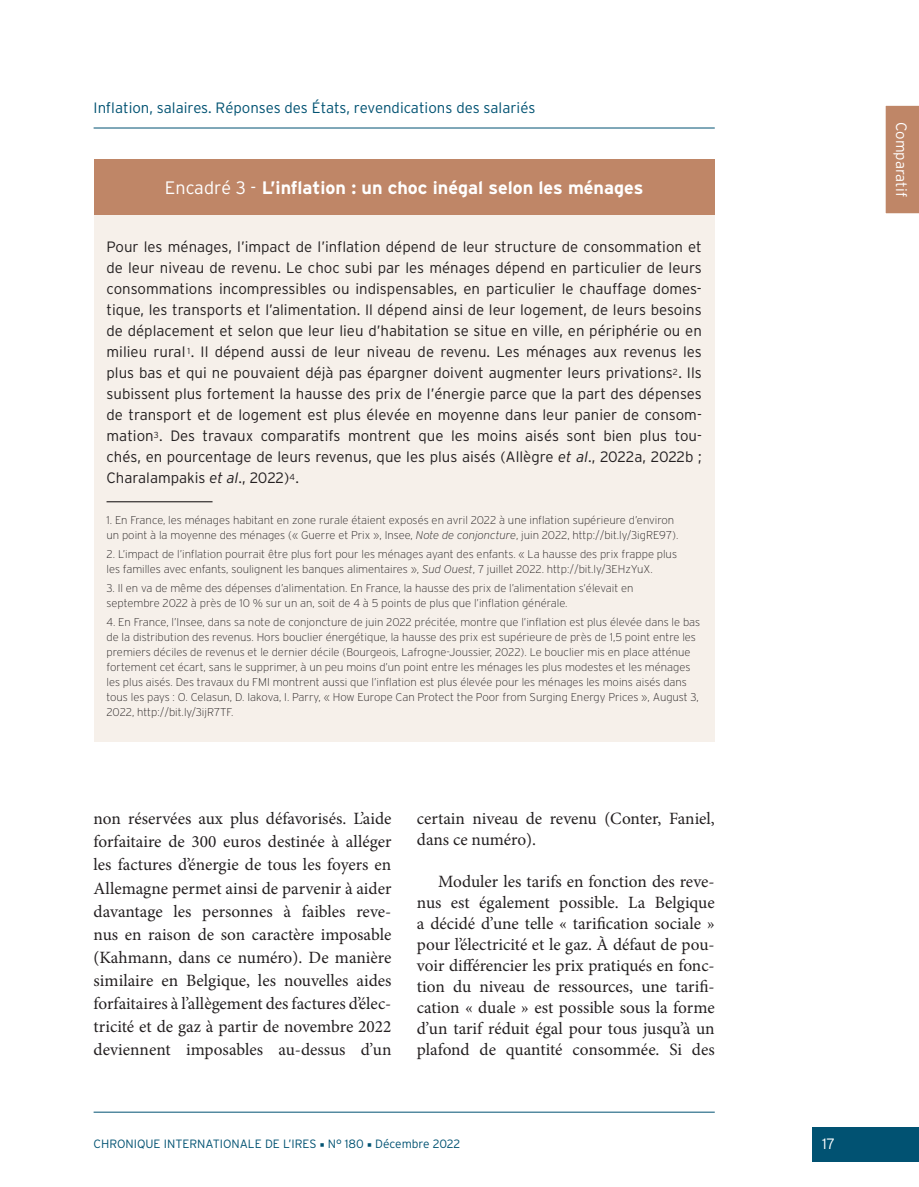
<style>
.page{position:relative;width:919px;height:1187px;background:#fff}
.page>*{position:absolute;margin:0;border:0;box-sizing:border-box;transform-origin:0 0}
.t1{font:700 18px "Interstate";color:#fff}
.t2{font:17.25px/23.1px "Minion Pro";color:#231f20;text-align:justify}
.t3{font:300 15px/21px "Interstate";color:#231f20;text-align:justify}
.t4{font:300 15px "Interstate";color:#015272}
.t5{font:300 15px "Interstate";color:#fff}
.t6{font:300 12px "Interstate";color:#015272}
.t7{font:200 11.25px/15px "Interstate";color:#231f20}
.s1{font-weight:300}
.s2{font-style:italic}
.s3{font-family:"Minion Pro";font-weight:400}
</style>
<div class="page">
<div style="left:812px;top:1127px;width:106px;height:34px;background:#015272"></div>
<hr style="left:94px;top:128px;width:620px;height:1px;background:#015272">
<hr style="left:94px;top:1111px;width:620px;height:1px;background:#015272">
<div style="left:885px;top:105px;width:33px;height:109px;background:#bf8667"></div>
<div style="left:94px;top:159px;width:620px;height:56px;background:#bf8667"></div>
<div style="left:94px;top:215px;width:620px;height:526px;background:#f6f0ea"></div>
<hr style="left:106px;top:501px;width:106px;height:1px;background:#231f20">
<h3 class="t4" style="left:94px;top:99px;width:443px">Inflation, salaires. Réponses des États, revendications des salariés</h3>
<h1 class="t1" style="left:165px;top:178px;width:480px"><span class="s1">Encadré 3 -</span> L’inflation : un choc inégal selon les ménages</h1>
<p class="t3" style="left:106px;top:236px;width:596px">Pour les ménages, l’impact de l’inflation dépend de leur structure de consommation et de leur niveau de revenu. Le choc subi par les ménages dépend en particulier de leurs consommations incompressibles ou indispensables, en particulier le chauffage domes&shy;tique, les transports et l’alimentation. Il dépend ainsi de leur logement, de leurs besoins de déplacement et selon que leur lieu d’habitation se situe en ville, en périphérie ou en milieu rural <sup>1</sup>. Il dépend aussi de leur niveau de revenu. Les ménages aux revenus les plus bas et qui ne pouvaient déjà pas épargner doivent augmenter leurs privations<sup>2</sup>. Ils subissent plus fortement la hausse des prix de l’énergie parce que la part des dépenses de transport et de logement est plus élevée en moyenne dans leur panier de consom&shy;mation<sup>3</sup>. Des travaux comparatifs montrent que les moins aisés sont bien plus tou&shy;chés, en pourcentage de leurs revenus, que les plus aisés (Allègre <span class="s2">et al</span>., 2022a, 2022b ; Charalampakis <span class="s2">et al</span>., 2022)<sup>4</sup>.</p>
<p class="t7" style="left:106px;top:512px;width:573px">1. En France, les ménages habitant en zone rurale étaient exposés en avril 2022 à une inflation supérieure d’environ un point à la moyenne des ménages (« Guerre et Prix », Insee, <span class="s2">Note de conjoncture</span>, juin 2022, http://bit.ly/3igRE97).</p>
<p class="t7" style="left:106px;top:546px;width:572px">2. L’impact de l’inflation pourrait être plus fort pour les ménages ayant des enfants. « La hausse des prix frappe plus les familles avec enfants, soulignent les banques alimentaires », <span class="s2">Sud Ouest</span>, 7 juillet 2022. http://bit.ly/3EHzYuX.</p>
<p class="t7" style="left:106px;top:580px;width:528px">3. Il en va de même des dépenses d’alimentation. En France, la hausse des prix de l’alimentation s’élevait en septembre 2022 à près de 10 % sur un an, soit de 4 à 5 points de plus que l’inflation générale.</p>
<p class="t7" style="left:106px;top:615px;width:595px">4. En France, l’Insee, dans sa note de conjoncture de juin 2022 précitée, montre que l’inflation est plus élevée dans le bas de la distribution des revenus. Hors bouclier énergétique, la hausse des prix est supérieure de près de 1,5 point entre les premiers déciles de revenus et le dernier décile (Bourgeois, Lafrogne-Joussier, 2022). Le bouclier mis en place atténue fortement cet écart, sans le supprimer, à un peu moins d’un point entre les ménages les plus modestes et les ménages les plus aisés. Des travaux du FMI montrent aussi que l’inflation est plus élevée pour les ménages les moins aisés dans tous les pays : O. Celasun, D. Iakova, I. Parry, « How Europe Can Protect the Poor from Surging Energy Prices », August 3, 2022, http://bit.ly/3ijR7TF.</p>
<p class="t2" style="left:94px;top:807px;width:299px">non réservées aux plus défavorisés. L’aide forfaitaire de 300 euros destinée à alléger les factures d’énergie de tous les foyers en Allemagne permet ainsi de parvenir à aider davantage les personnes à faibles reve&shy;nus en raison de son caractère imposable (Kahmann, dans ce numéro). De manière similaire en Belgique, les nouvelles aides forfaitaires à l’allègement des factures d’élec&shy;tricité et de gaz à partir de novembre 2022 deviennent imposables au-dessus d’un</p>
<h2 class="t2" style="left:417px;top:808px;width:299px;line-height:21px">certain niveau de revenu (Conter, Faniel, dans ce numéro).</h2>
<p class="t2" style="left:417px;top:871px;width:299px;line-height:21px;text-indent:21px">Moduler les tarifs en fonction des reve&shy;nus est également possible. La Belgique a décidé d’une telle « tarification sociale » pour l’électricité et le gaz. À défaut de pou&shy;voir différencier les prix pratiqués en fonc&shy;tion du niveau de ressources, une tarifi&shy;cation « duale » est possible sous la forme d’un tarif réduit égal pour tous jusqu’à un plafond de quantité consommée. Si des</p>
<p class="t6" style="left:94px;top:1137px;width:368px">CHRONIQUE INTERNATIONALE DE L’IRES <span class="s3">■</span> N° 180 <span class="s3">■</span> Décembre 2022</p>
<h3 class="t5" style="left:822px;top:1135px;width:15px">17</h3>
<h3 class="t5" style="left:909px;top:122px;width:77px;rotate:90deg">Comparatif</h3>
</div>
